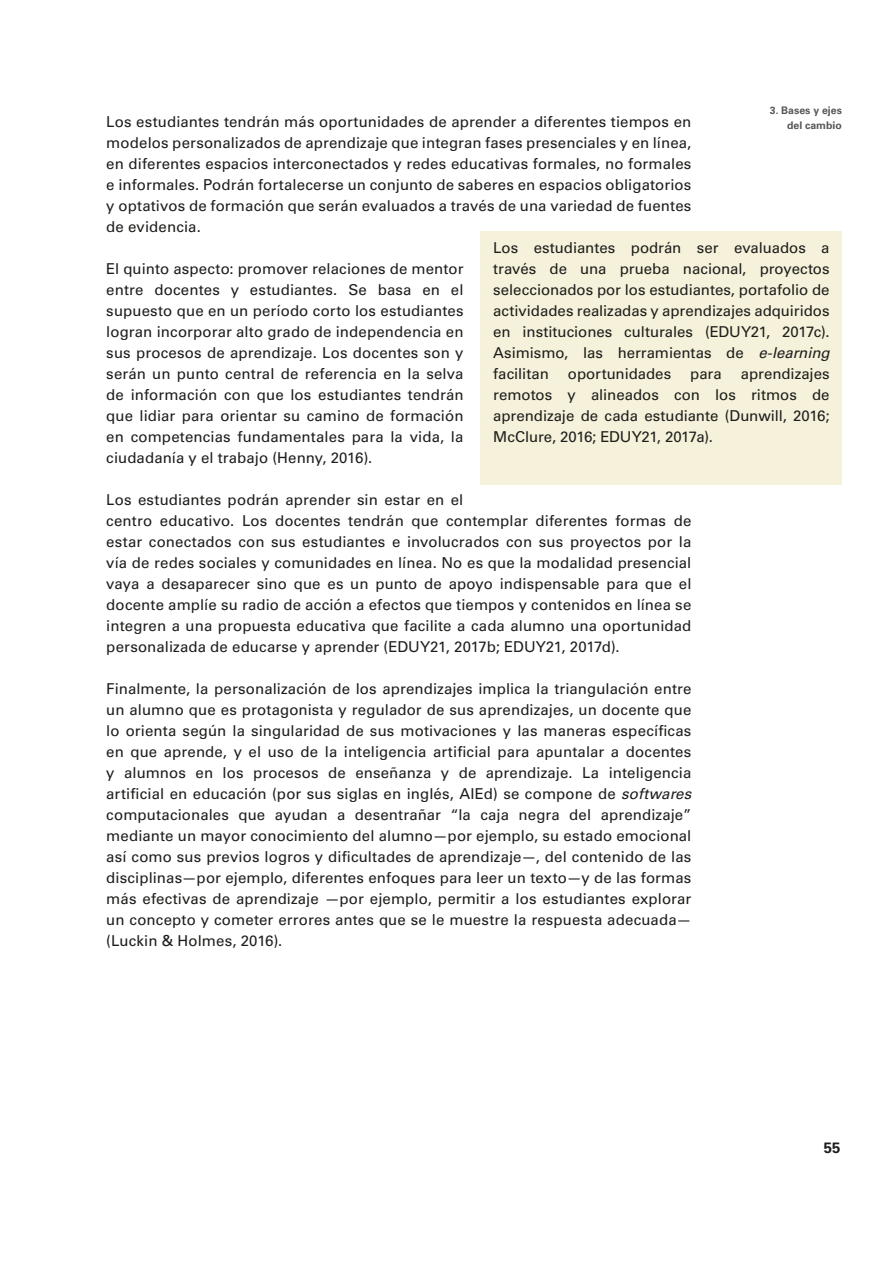
<style>
.page{position:relative;width:893px;height:1263px;background:#fff}
.page>*{position:absolute;margin:0;border:0;box-sizing:border-box;transform-origin:0 0}
.t1{font:15px/21px "Univers LT Std";letter-spacing:.005em;color:#1d1d1b;text-align:justify}
.t2{font:700 15px "Univers LT Std";color:#1d1d1b}
.t3{font:700 10.5px "Univers LT Std";color:#575756}
.s1{font-style:italic}
</style>
<div class="page">
<div style="left:480px;top:231px;width:362px;height:253px;background:#f5f1da"></div>
<p class="t3" style="left:770px;top:104px;width:74px">3. Bases y ejes</p>
<p class="t1" style="left:106px;top:112px;width:587px">Los estudiantes tendrán más oportunidades de aprender a diferentes tiempos en</p>
<p class="t3" style="left:787px;top:119px;width:56px">del cambio</p>
<p class="t1" style="left:106px;top:133px;width:587px">modelos personalizados de aprendizaje que integran fases presenciales y en línea, en diferentes espacios interconectados y redes educativas formales, no formales e informales. Podrán fortalecerse un conjunto de saberes en espacios obligatorios y optativos de formación que serán evaluados a través de una variedad de fuentes de evidencia.</p>
<p class="t1" style="left:106px;top:259px;width:359px">El quinto aspecto: promover relaciones de mentor entre docentes y estudiantes. Se basa en el supuesto que en un período corto los estudiantes logran incorporar alto grado de independencia en sus procesos de aprendizaje. Los docentes son y serán un punto central de referencia en la selva de información con que los estudiantes tendrán que lidiar para orientar su camino de formación en competencias fundamentales para la vida, la ciudadanía y el trabajo (Henny, 2016).</p>
<p class="t1" style="left:106px;top:490px;width:587px;text-align:left">Los estudiantes podrán aprender sin estar en el<br>centro educativo. Los docentes tendrán que contemplar diferentes formas de estar conectados con sus estudiantes e involucrados con sus proyectos por la vía de redes sociales y comunidades en línea. No es que la modalidad presencial vaya a desaparecer sino que es un punto de apoyo indispensable para que el docente amplíe su radio de acción a efectos que tiempos y contenidos en línea se integren a una propuesta educativa que facilite a cada alumno una oportunidad personalizada de educarse y aprender (EDUY21, 2017b; EDUY21, 2017d).</p>
<p class="t1" style="left:106px;top:679px;width:587px">Finalmente, la personalización de los aprendizajes implica la triangulación entre un alumno que es protagonista y regulador de sus aprendizajes, un docente que lo orienta según la singularidad de sus motivaciones y las maneras específicas en que aprende, y el uso de la inteligencia artificial para apuntalar a docentes y alumnos en los procesos de enseñanza y de aprendizaje. La inteligencia artificial en educación (por sus siglas en inglés, AIEd) se compone de <span class="s1">softwares </span>computacionales que ayudan a desentrañar “la caja negra del aprendizaje” mediante un mayor conocimiento del alumno—por ejemplo, su estado emocional así como sus previos logros y dificultades de aprendizaje—, del contenido de las disciplinas—por ejemplo, diferentes enfoques para leer un texto—y de las formas más efectivas de aprendizaje —por ejemplo, permitir a los estudiantes explorar un concepto y cometer errores antes que se le muestre la respuesta adecuada— (Luckin &amp; Holmes, 2016).</p>
<p class="t1" style="left:493px;top:238px;width:338px">Los estudiantes podrán ser evaluados a través de una prueba nacional, proyectos seleccionados por los estudiantes, portafolio de actividades realizadas y aprendizajes adquiridos en instituciones culturales (EDUY21, 2017c).<br>Asimismo, las herramientas de <span class="s1">e-learning </span>facilitan</p>
<p class="t1" style="left:493px;top:364px;width:338px;text-indent:248px">aprendizajes remotos y alineados con los ritmos de aprendizaje de cada estudiante (Dunwill, 2016; McClure, 2016; EDUY21, 2017a).</p>
<p class="t1" style="left:568px;top:364px;width:105px">oportunidades</p>
<p class="t1" style="left:690px;top:364px;width:33px">para</p>
<p class="t2" style="left:824px;top:1138px;width:18px">55</p>
</div>
